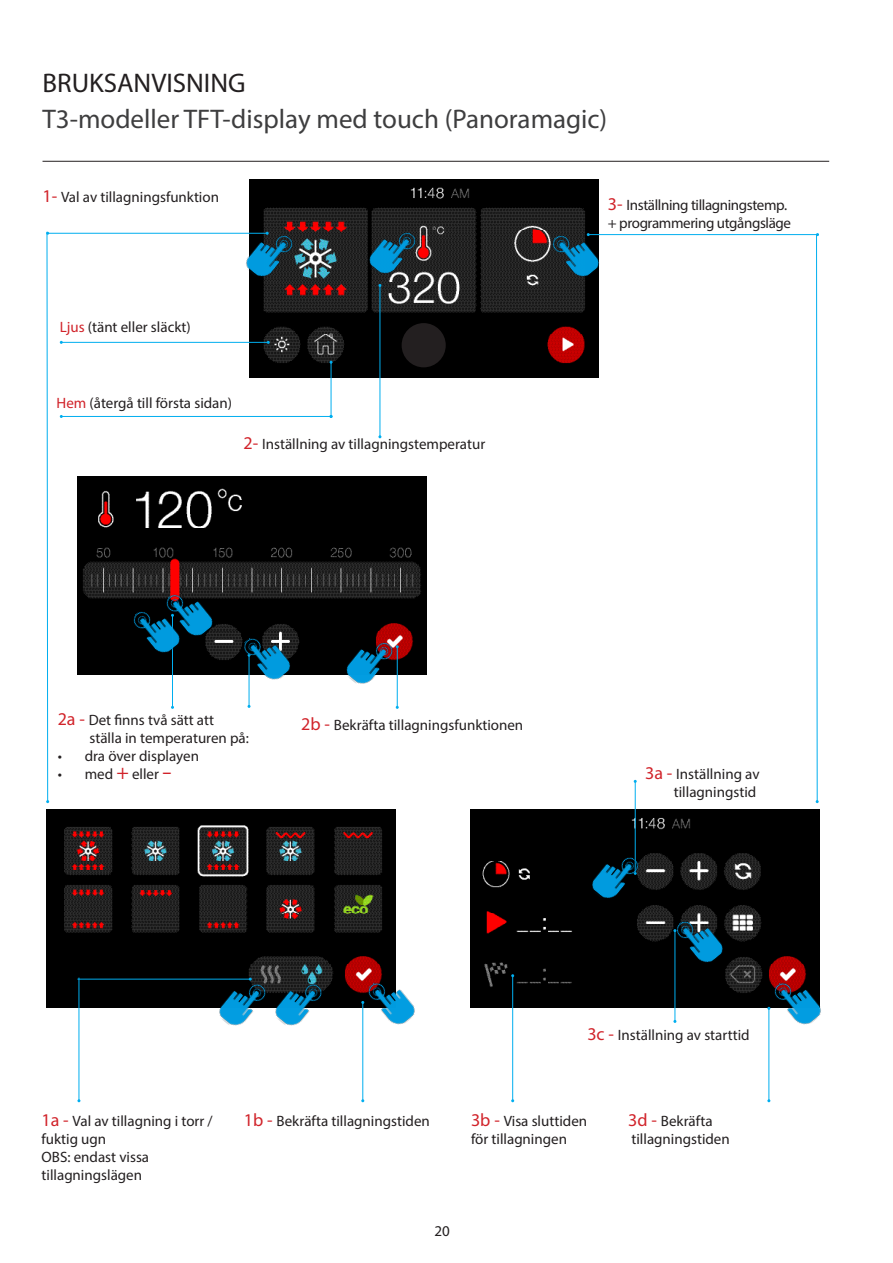
<style>
.page{position:relative;width:893px;height:1263px;background:#fff}
.page>*{position:absolute;margin:0;border:0;box-sizing:border-box;transform-origin:0 0}
.t1{font:27px "Myriad Pro";color:#3e3e3f}
.t2{font:27px "Myriad Pro";color:#231f20}
.t3{font:15px/18px "Myriad Pro";color:#231f20}
.t4{font:15px/18px "Myriad Pro";letter-spacing:-.025em;color:#231f20}
.s1{font-size:18px;color:#d1232a}
.s2{color:#d1232a}
.s3{font-size:21px;color:#d1232a}
</style>
<div class="page">
<img style="left:249px;top:179px;width:350px;height:198px">
<div style="left:402px;top:323px;width:44px;height:44px;background:#231f20;border-radius:50%"></div>
<hr style="left:43px;top:161px;width:786px;height:1px;background:#231f20">
<img style="left:470px;top:810px;width:349px;height:198px">
<img style="left:77px;top:477px;width:350px;height:198px">
<hr style="left:588px;top:234px;width:229px;height:1px;background:#00aeef">
<hr style="left:61px;top:342px;width:207px;height:1px;background:#00aeef">
<img style="left:238px;top:223px;width:59px;height:61px">
<img style="left:361px;top:220px;width:59px;height:61px">
<img style="left:547px;top:223px;width:59px;height:61px">
<hr style="left:380px;top:285px;width:1px;height:152px;background:#00aeef">
<svg style="left:816px;top:233px;width:3px;height:570px"></svg>
<hr style="left:48px;top:233px;width:219px;height:1px;background:#00aeef">
<svg style="left:46px;top:231px;width:3px;height:572px"></svg>
<img style="left:46px;top:810px;width:350px;height:198px">
<div style="left:49px;top:940px;width:78px;height:61px;background:#000"></div>
<hr style="left:362px;top:1002px;width:1px;height:99px;background:#00aeef">
<hr style="left:768px;top:1008px;width:1px;height:93px;background:#00aeef">
<hr style="left:397px;top:647px;width:1px;height:60px;background:#00aeef">
<hr style="left:172px;top:615px;width:1px;height:92px;background:#00aeef">
<hr style="left:512px;top:976px;width:1px;height:125px;background:#00aeef">
<hr style="left:675px;top:930px;width:1px;height:91px;background:#00aeef">
<hr style="left:635px;top:781px;width:1px;height:92px;background:#00aeef">
<hr style="left:249px;top:655px;width:1px;height:51px;background:#00aeef">
<hr style="left:61px;top:416px;width:270px;height:1px;background:#00aeef">
<hr style="left:331px;top:362px;width:1px;height:54px;background:#00aeef">
<img style="left:363px;top:970px;width:52px;height:61px">
<img style="left:769px;top:970px;width:52px;height:61px">
<img style="left:339px;top:630px;width:58px;height:61px">
<img style="left:584px;top:845px;width:59px;height:61px">
<img style="left:161px;top:582px;width:59px;height:61px">
<img style="left:239px;top:626px;width:58px;height:61px">
<hr style="left:79px;top:978px;width:1px;height:123px;background:#00aeef">
<hr style="left:77px;top:979px;width:173px;height:1px;background:#00aeef">
<img style="left:211px;top:971px;width:57px;height:55px">
<img style="left:268px;top:971px;width:58px;height:55px">
<img style="left:671px;top:909px;width:59px;height:61px">
<img style="left:128px;top:599px;width:59px;height:61px">
<p class="t2" style="left:43px;top:67px;width:205px">BRUKSANVISNING</p>
<p class="t1" style="left:43px;top:103px;width:566px">T3-modeller TFT-display med touch (Panoramagic)</p>
<p class="t3" style="left:43px;top:188px;width:178px"><span class="s1">1-</span> Val av tillagningsfunktion</p>
<p class="t3" style="left:60px;top:317px;width:132px"><span class="s2">Ljus</span> (tänt eller släckt)</p>
<p class="t3" style="left:57px;top:394px;width:177px"><span class="s2">Hem</span> (återgå till första sidan)</p>
<p class="t3" style="left:244px;top:434px;width:243px"><span class="s1">2-</span> Inställning av tillagningstemperatur</p>
<p class="t4" style="left:608px;top:195px;width:185px"><span class="s1">3-</span> Inställning tillagningstemp. + programmering utgångsläge</p>
<p class="t3" style="left:58px;top:710px;width:158px"><span class="s1">2a -</span> Det finns två sätt att</p>
<p class="t3" style="left:89px;top:728px;width:161px">ställa in temperaturen på:</p>
<p class="t3" style="left:58px;top:746px;width:143px">• dra över displayen</p>
<p class="t3" style="left:58px;top:764px;width:116px">• med <span class="s3">+</span> eller <span class="s3">-</span></p>
<p class="t3" style="left:301px;top:716px;width:224px"><span class="s1">2b -</span> Bekräfta tillagningsfunktionen</p>
<p class="t3" style="left:645px;top:765px;width:116px"><span class="s1">3a -</span> Inställning av</p>
<p class="t3" style="left:674px;top:783px;width:84px">tillagningstid</p>
<p class="t3" style="left:587px;top:1026px;width:164px"><span class="s1">3c -</span> Inställning av starttid</p>
<p class="t3" style="left:42px;top:1112px;width:173px"><span class="s1">1a -</span> Val av tillagning i torr / fuktig ugn</p>
<p class="t3" style="left:42px;top:1148px;width:109px">OBS: endast vissa</p>
<p class="t3" style="left:42px;top:1166px;width:102px">tillagningslägen</p>
<p class="t3" style="left:244px;top:1112px;width:187px"><span class="s1">1b -</span> Bekräfta tillagningstiden</p>
<p class="t3" style="left:628px;top:1112px;width:86px"><span class="s1">3d -</span> Bekräfta</p>
<p class="t3" style="left:631px;top:1130px;width:100px">tillagningstiden</p>
<p class="t3" style="left:471px;top:1112px;width:118px"><span class="s1">3b -</span> Visa sluttiden för tillagningen</p>
<p class="t3" style="left:435px;top:1222px;width:17px">20</p>
</div>
